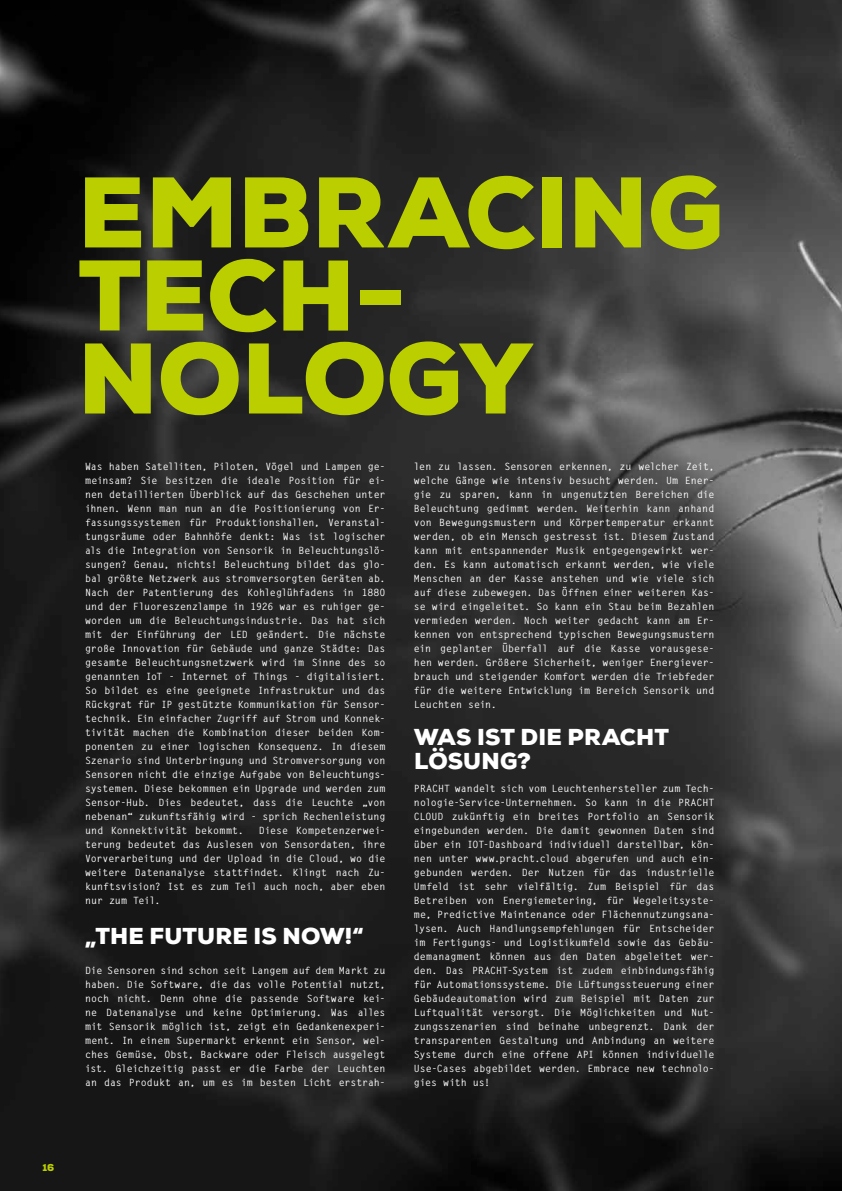
<style>
.page{position:relative;width:842px;height:1191px;background:#fff}
.page>*{position:absolute;margin:0;border:0;box-sizing:border-box;transform-origin:0 0}
.t1{font:900 100px/83px "Nexa";letter-spacing:-.005em;color:#bbcf00}
.t2{font:900 23px/24px "Nexa";letter-spacing:.005em;color:#fff}
.t3{font:700 10px/14px "Letter Gothic Std";color:#fff;text-align:justify}
.t4{font:900 10px "Nexa";color:#bbcf00}
</style>
<div class="page">
<img style="left:0;top:0;width:842px;height:1191px">
<img style="left:799px;top:572px;width:43px;height:560px">
<h1 class="t1" style="left:78px;top:172px;width:647px">EMBRACING<br>TECH-<br>NOLOGY</h1>
<p class="t3" style="left:85px;top:459px;width:302px">Was haben Satelliten, Piloten, Vögel und Lampen ge&shy;meinsam? Sie besitzen die ideale Position für ei&shy;nen detaillierten Überblick auf das Geschehen unter ihnen. Wenn man nun an die Positionierung von Er&shy;fassungssystemen für Produktionshallen, Veranstal&shy;tungsräume oder Bahnhöfe denkt: Was ist logischer als die Integration von Sensorik in Beleuchtungslö&shy;sungen? Genau, nichts! Beleuchtung bildet das glo&shy;bal größte Netzwerk aus stromversorgten Geräten ab.<br>Nach der Patentierung des Kohleglühfadens in 1880 und der Fluoreszenzlampe in 1926 war es ruhiger ge&shy;worden um die Beleuchtungsindustrie. Das hat sich mit der Einführung der LED geändert. Die nächste große Innovation für Gebäude und ganze Städte: Das gesamte Beleuchtungsnetzwerk wird im Sinne des so genannten IoT - Internet of Things - digitalisiert.<br>So bildet es eine geeignete Infrastruktur und das Rückgrat für IP gestützte Kommunikation für Sensor&shy;technik. Ein einfacher Zugriff auf Strom und Konnek&shy;tivität machen die Kombination dieser beiden Kom&shy;ponenten zu einer logischen Konsequenz. In diesem Szenario sind Unterbringung und Stromversorgung von Sensoren nicht die einzige Aufgabe von Beleuchtungs&shy;systemen. Diese bekommen ein Upgrade und werden zum Sensor-Hub. Dies bedeutet, dass die Leuchte „von nebenan“ zukunftsfähig wird - sprich Rechenleistung und Konnektivität bekommt.</p>
<p class="t3" style="left:85px;top:823px;width:302px;text-indent:174px">Diese Kompetenzerwei&shy;terung bedeutet das Auslesen von Sensordaten, ihre Vorverarbeitung und der Upload in die Cloud, wo die weitere Datenanalyse stattfindet. Klingt nach Zu&shy;kunftsvision? Ist es zum Teil auch noch, aber eben nur zum Teil.</p>
<h2 class="t2" style="left:85px;top:924px;width:280px">„THE FUTURE IS NOW!“</h2>
<p class="t3" style="left:85px;top:963px;width:302px">Die Sensoren sind schon seit Langem auf dem Markt zu haben. Die Software, die das volle Potential nutzt, noch nicht. Denn ohne die passende Software kei&shy;ne Datenanalyse und keine Optimierung. Was alles mit Sensorik möglich ist, zeigt ein Gedankenexperi&shy;ment. In einem Supermarkt erkennt ein Sensor, wel&shy;ches Gemüse, Obst, Backware oder Fleisch ausgelegt ist. Gleichzeitig passt er die Farbe der Leuchten an das Produkt an, um es im besten Licht erstrah-</p>
<p class="t3" style="left:414px;top:459px;width:302px">len zu lassen. Sensoren erkennen, zu welcher Zeit, welche Gänge wie intensiv besucht werden. Um Ener&shy;gie zu sparen, kann in ungenutzten Bereichen die Beleuchtung gedimmt werden. Weiterhin kann anhand von Bewegungsmustern und Körpertemperatur erkannt werden, ob ein Mensch gestresst ist. Diesem Zustand kann mit entspannender Musik entgegengewirkt wer&shy;den. Es kann automatisch erkannt werden, wie viele Menschen an der Kasse anstehen und wie viele sich auf diese zubewegen. Das Öffnen einer weiteren Kas&shy;se wird eingeleitet. So kann ein Stau beim Bezahlen vermieden werden. Noch weiter gedacht kann am Er&shy;kennen von entsprechend typischen Bewegungsmustern ein geplanter Überfall auf die Kasse vorausgese&shy;hen werden. Größere Sicherheit, weniger Energiever&shy;brauch und steigender Komfort werden die Triebfeder für die weitere Entwicklung im Bereich Sensorik und Leuchten sein.</p>
<h2 class="t2" style="left:414px;top:725px;width:256px">WAS IST DIE PRACHT<br>LÖSUNG?</h2>
<p class="t3" style="left:414px;top:781px;width:302px">PRACHT wandelt sich vom Leuchtenhersteller zum Tech&shy;nologie-Service-Unternehmen. So kann in die PRACHT CLOUD zukünftig ein breites Portfolio an Sensorik eingebunden werden. Die damit gewonnen Daten sind über ein IOT-Dashboard individuell darstellbar, kön&shy;nen unter www.pracht.cloud abgerufen und auch ein&shy;gebunden werden. Der Nutzen für das industrielle Umfeld ist sehr vielfältig. Zum Beispiel für das Betreiben von Energiemetering, für Wegeleitsyste&shy;me, Predictive Maintenance oder Flächennutzungsana&shy;lysen. Auch Handlungsempfehlungen für Entscheider im Fertigungs- und Logistikumfeld sowie das Gebäu&shy;demanagment können aus den Daten abgeleitet wer&shy;den. Das PRACHT-System ist zudem einbindungsfähig für Automationssysteme. Die Lüftungssteuerung einer Gebäudeautomation wird zum Beispiel mit Daten zur Luftqualität versorgt. Die Möglichkeiten und Nut&shy;zungsszenarien sind beinahe unbegrenzt. Dank der transparenten Gestaltung und Anbindung an weitere Systeme durch eine offene API können individuelle Use-Cases abgebildet werden. Embrace new technolo&shy;gies with us!</p>
<p class="t4" style="left:43px;top:1161px;width:13px">16</p>
</div>
